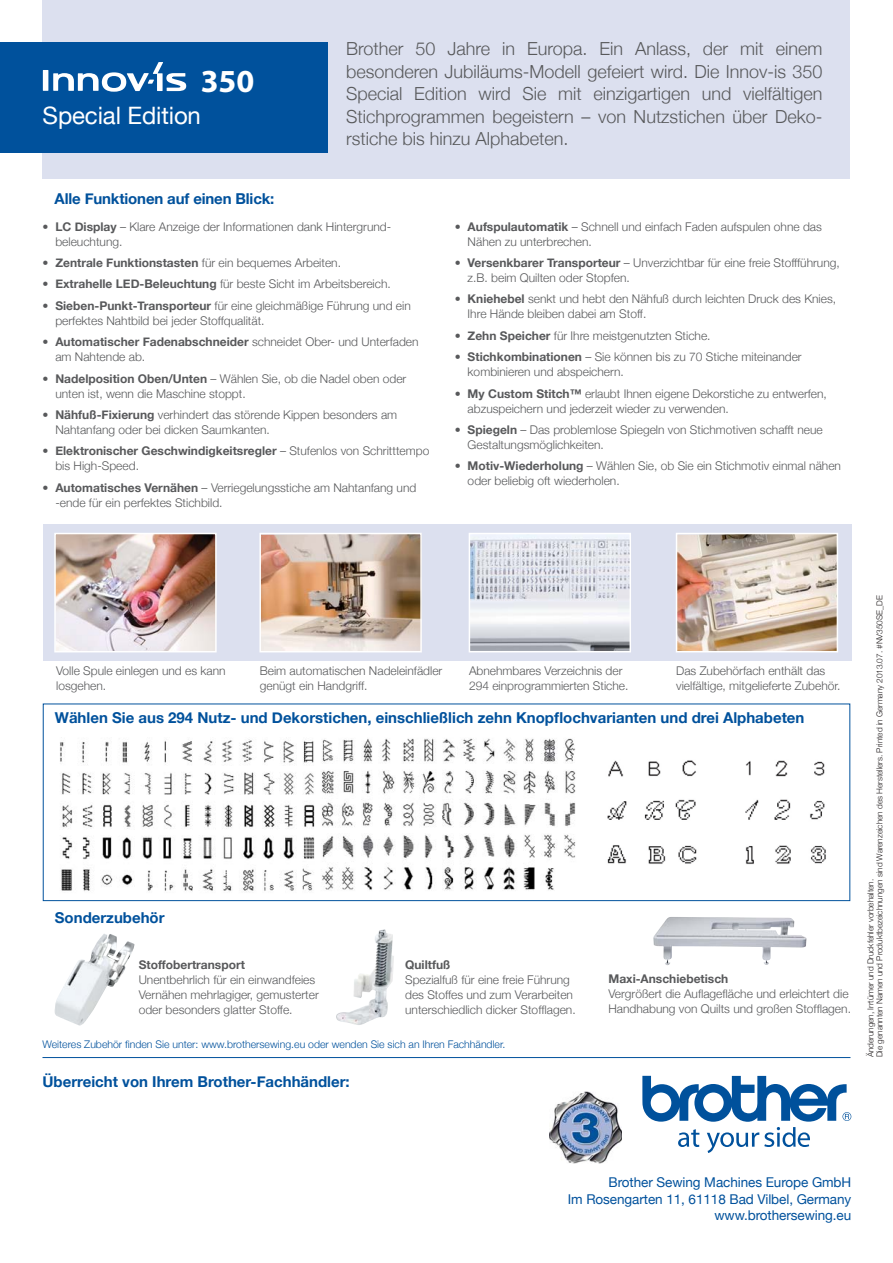
<style>
.page{position:relative;width:893px;height:1263px;background:#fff}
.page>*{position:absolute;margin:0;border:0;box-sizing:border-box;transform-origin:0 0}
.t1{font:700 32.25px "Myriad Pro";color:#fff}
.t2{font:24px "Helvetica Neue";letter-spacing:-.005em;color:#fff}
.t3{font:300 18px/22.5px "Helvetica Neue";color:#58595b;text-align:justify}
.t4{font:700 15px "Helvetica Neue";color:#00519c}
.t5{font:13.5px/16.5px "Helvetica Neue";letter-spacing:-.005em;color:#00519c;text-align:right}
.t6{font:300 12px/15px "Helvetica Neue";color:#58595b}
.t7{font:700 12px "Helvetica Neue";color:#58595b}
.t8{font:300 10.5px "Helvetica Neue";color:#00519c}
.t9{font:300 8.25px/9px "Helvetica Neue";letter-spacing:-.005em;color:#231f20}
.s1{font-weight:700}
.s2{font-weight:300}
</style>
<div class="page">
<div style="left:42px;top:0;width:808px;height:178px;background:#dce0ef"></div>
<div style="left:0;top:42px;width:327px;height:111px;background:#00519c"></div>
<hr style="left:42px;top:1057px;width:808px;height:1px;background:#00519c">
<svg style="left:642px;top:1076px;width:209px;height:77px"></svg>
<img style="left:60px;top:738px;width:516px;height:154px">
<img style="left:607px;top:760px;width:219px;height:105px">
<img style="left:787px;top:926px;width:19px;height:14px">
<img style="left:55px;top:934px;width:79px;height:92px">
<img style="left:336px;top:929px;width:58px;height:96px">
<div style="left:43px;top:704px;width:807px;height:197px;border:1px solid #00519c"></div>
<img style="left:43px;top:524px;width:808px;height:137px">
<div style="left:54px;top:533px;width:163px;height:119px;border:2px solid #fff"></div>
<div style="left:259px;top:533px;width:163px;height:119px;border:2px solid #fff"></div>
<img style="left:472px;top:536px;width:156px;height:113px">
<div style="left:469px;top:533px;width:162px;height:119px;border:2px solid #fff"></div>
<div style="left:676px;top:533px;width:162px;height:119px;border:2px solid #fff"></div>
<img style="left:550px;top:1091px;width:72px;height:72px">
<div style="left:43px;top:70px;width:5px;height:21px;background:#fff"></div>
<svg style="left:53px;top:62px;width:133px;height:30px"></svg>
<h1 class="t1" style="left:201px;top:69px;width:55px">350</h1>
<h2 class="t2" style="left:43px;top:101px;width:160px">Special Edition</h2>
<p class="t3" style="left:346px;top:37px;width:478px">Brother 50 Jahre in Europa. Ein Anlass, der mit einem besonderen Jubiläums-Modell gefeiert wird. Die Innov-is 350<br>Special Edition wird Sie mit einzigartigen und vielfältigen Stichprogrammen begeistern – von Nutzstichen über Deko&shy;rstiche bis hinzu Alphabeten.</p>
<p class="t4" style="left:55px;top:190px;width:221px">Alle Funktionen auf einen Blick:</p>
<p class="t6" style="left:55px;top:219px;width:337px;text-indent:-13px"><span class="s1">• LC Display</span> – Klare Anzeige der Informationen dank Hintergrund&shy;beleuchtung.</p>
<p class="t7" style="left:43px;top:255px;width:300px">• Zentrale Funktionstasten <span class="s2">für ein bequemes Arbeiten.</span></p>
<p class="t6" style="left:43px;top:276px;width:350px"><span class="s1">• Extrahelle LED-Beleuchtung</span> für beste Sicht im Arbeitsbereich.</p>
<p class="t6" style="left:55px;top:298px;width:357px;text-indent:-13px"><span class="s1">• Sieben-Punkt-Transporteur</span> für eine gleichmäßige Führung und ein perfektes Nahtbild bei jeder Stoffqualität.</p>
<p class="t6" style="left:55px;top:334px;width:365px;text-indent:-13px"><span class="s1">• Automatischer Fadenabschneider</span> schneidet Ober- und Unterfaden am Nahtende ab.</p>
<p class="t6" style="left:55px;top:370px;width:352px;text-indent:-13px"><span class="s1">• Nadelposition Oben/Unten</span> – Wählen Sie, ob die Nadel oben oder unten ist, wenn die Maschine stoppt.</p>
<p class="t6" style="left:55px;top:407px;width:343px;text-indent:-13px"><span class="s1">• Nähfuß-Fixierung</span> verhindert das störende Kippen besonders am<br>Nahtanfang oder bei dicken Saumkanten.</p>
<p class="t6" style="left:55px;top:443px;width:375px;text-indent:-13px"><span class="s1">• Elektronischer Geschwindigkeitsregler</span> – Stufenlos von Schritttempo bis High-Speed.</p>
<p class="t6" style="left:55px;top:480px;width:362px;text-indent:-13px"><span class="s1">• Automatisches Vernähen</span> – Verriegelungsstiche am Nahtanfang und -ende für ein perfektes Stichbild.</p>
<p class="t6" style="left:468px;top:219px;width:356px;text-indent:-13px"><span class="s1">• Aufspulautomatik</span> – Schnell und einfach Faden aufspulen ohne das<br>Nähen zu unterbrechen.</p>
<p class="t6" style="left:468px;top:255px;width:374px;text-indent:-13px"><span class="s1">• Versenkbarer Transporteur</span> – Unverzichtbar für eine freie Stoffführung, z.B. beim Quilten oder Stopfen.</p>
<p class="t6" style="left:468px;top:291px;width:370px;text-indent:-13px"><span class="s1">• Kniehebel</span> senkt und hebt den Nähfuß durch leichten Druck des Knies,<br>Ihre Hände bleiben dabei am Stoff.</p>
<p class="t6" style="left:455px;top:328px;width:257px"><span class="s1">• Zehn Speicher</span> für Ihre meistgenutzten Stiche.</p>
<p class="t6" style="left:468px;top:349px;width:336px;text-indent:-13px"><span class="s1">• Stichkombinationen</span> – Sie können bis zu 70 Stiche miteinander kombinieren und abspeichern.</p>
<p class="t6" style="left:468px;top:385px;width:361px;text-indent:-13px"><span class="s1">• My Custom Stitch™</span> erlaubt Ihnen eigene Dekorstiche zu entwerfen, abzuspeichern und jederzeit wieder zu verwenden.</p>
<p class="t6" style="left:468px;top:422px;width:357px;text-indent:-13px"><span class="s1">• Spiegeln</span> – Das problemlose Spiegeln von Stichmotiven schafft neue<br>Gestaltungsmöglichkeiten.</p>
<p class="t6" style="left:468px;top:458px;width:375px;text-indent:-13px"><span class="s1">• Motiv-Wiederholung</span> – Wählen Sie, ob Sie ein Stichmotiv einmal nähen oder beliebig oft wiederholen.</p>
<p class="t6" style="left:56px;top:663px;width:171px">Volle Spule einlegen und es kann losgehen.</p>
<p class="t6" style="left:260px;top:663px;width:184px">Beim automatischen Nadeleinfädler genügt ein Handgriff.</p>
<p class="t6" style="left:469px;top:663px;width:161px">Abnehmbares Verzeichnis der<br>294 einprogrammierten Stiche.</p>
<p class="t6" style="left:676px;top:663px;width:166px">Das Zubehörfach enthält das vielfältige, mitgelieferte Zubehör.</p>
<p class="t4" style="left:55px;top:709px;width:751px">Wählen Sie aus 294 Nutz- und Dekorstichen, einschließlich zehn Knopflochvarianten und drei Alphabeten</p>
<p class="t4" style="left:55px;top:908px;width:111px">Sonderzubehör</p>
<p class="t7" style="left:139px;top:957px;width:108px">Stoffobertransport</p>
<p class="t6" style="left:139px;top:972px;width:182px">Unentbehrlich für ein einwandfeies<br>Vernähen mehrlagiger, gemusterter oder besonders glatter Stoffe.</p>
<p class="t7" style="left:405px;top:957px;width:47px">Quiltfuß</p>
<p class="t6" style="left:405px;top:972px;width:172px">Spezialfuß für eine freie Führung des Stoffes und zum Verarbeiten unterschiedlich dicker Stofflagen.</p>
<p class="t8" style="left:42px;top:1038px;width:464px">Weiteres Zubehör finden Sie unter: www.brothersewing.eu oder wenden Sie sich an Ihren Fachhändler.</p>
<p class="t4" style="left:42px;top:1073px;width:309px">Überreicht von Ihrem Brother-Fachhändler:</p>
<p class="t7" style="left:608px;top:971px;width:121px">Maxi-Anschiebetisch</p>
<p class="t6" style="left:608px;top:986px;width:244px">Vergrößert die Auflagefläche und erleichtert die<br>Handhabung von Quilts und großen Stofflagen.</p>
<p class="t9" style="left:866px;top:1057px;width:463px;rotate:-90deg">Änderungen, Irrtümer und Druckfehler vorbehalten.<br>Die genannten Namen und Produktbezeichnungen sind Warenzeichen des Herstellers. Printed in Germany 2013.07. #NV350SE_DE</p>
<p class="t5" style="left:568px;top:1174px;width:285px">Brother Sewing Machines Europe GmbH<br>Im Rosengarten 11, 61118 Bad Vilbel, Germany www.brothersewing.eu</p>
</div>
